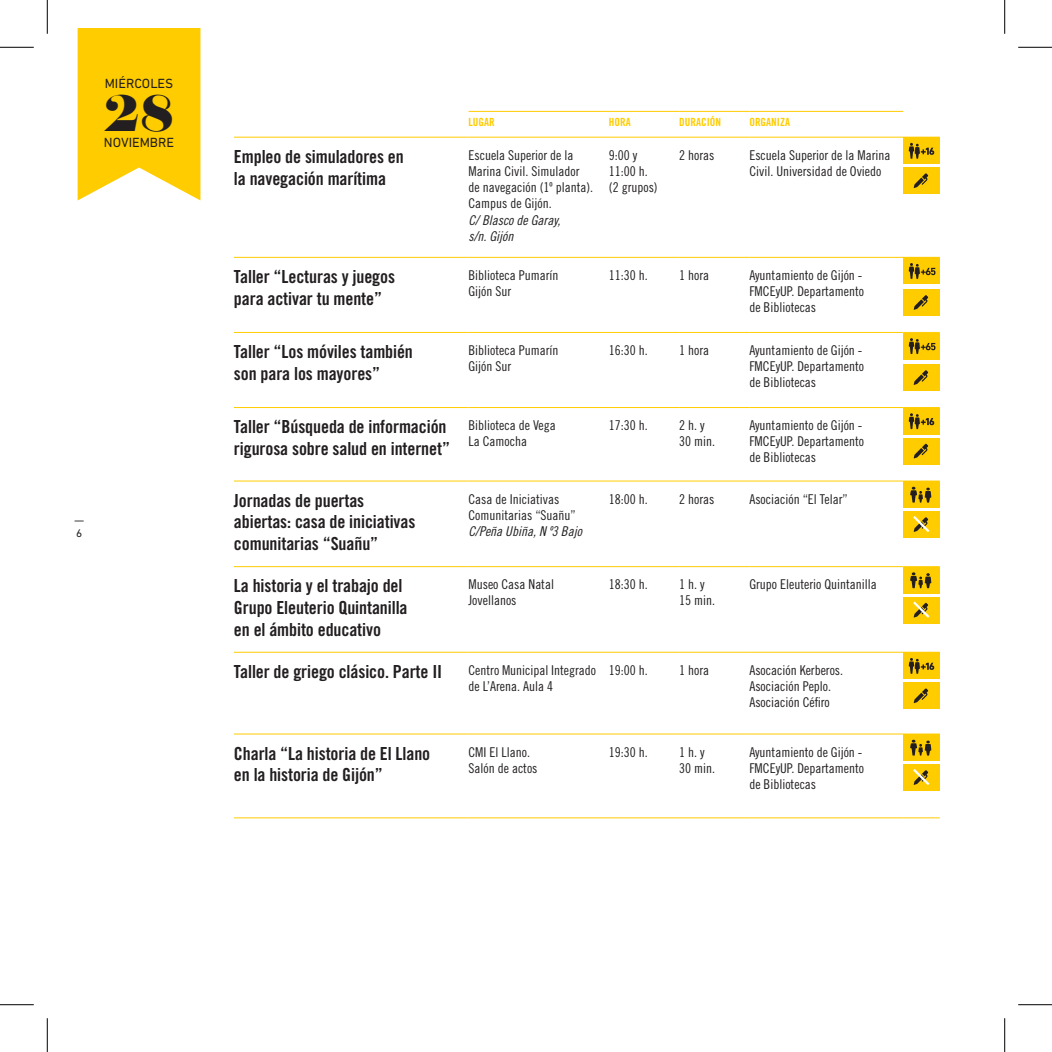
<style>
.page{position:relative;width:1052px;height:1052px;background:#fff}
.page>*{position:absolute;margin:0;border:0;box-sizing:border-box;transform-origin:0 0}
.t1{font:49.5px "Elephant";color:#231f20}
.t2{font:18px/21.6px "Trade Gothic LT Std Bd Cn 20";letter-spacing:-.005em;color:#231f20}
.t3{font:13.5px/16.2px "Trade Gothic LT Std Cn 18";color:#231f20}
.t4{font:13.5px/16.2px "Trade Gothic LT Std Cn 18 Obl";color:#231f20}
.t5{font:13.5px "DIN Next W1 G";color:#231f20}
.t6{font:11.25px "Trade Gothic LT Std Bd Cn 20";color:#fc0}
.t7{font:11.25px/13.5px "DIN Next W1 G";color:#231f20}
</style>
<div class="page">
<svg style="left:78px;top:28px;width:122px;height:172px"></svg>
<hr style="left:468px;top:111px;width:141px;height:1px;background:#fc0">
<hr style="left:609px;top:111px;width:70px;height:1px;background:#fc0">
<hr style="left:679px;top:111px;width:70px;height:1px;background:#fc0">
<hr style="left:749px;top:111px;width:154px;height:1px;background:#fc0">
<hr style="left:234px;top:137px;width:234px;height:1px;background:#fc0">
<hr style="left:468px;top:137px;width:141px;height:1px;background:#fc0">
<hr style="left:609px;top:137px;width:70px;height:1px;background:#fc0">
<hr style="left:679px;top:137px;width:70px;height:1px;background:#fc0">
<hr style="left:749px;top:137px;width:154px;height:1px;background:#fc0">
<hr style="left:234px;top:257px;width:234px;height:1px;background:#fc0">
<hr style="left:468px;top:257px;width:141px;height:1px;background:#fc0">
<hr style="left:609px;top:257px;width:70px;height:1px;background:#fc0">
<hr style="left:679px;top:257px;width:70px;height:1px;background:#fc0">
<hr style="left:749px;top:257px;width:154px;height:1px;background:#fc0">
<hr style="left:234px;top:332px;width:234px;height:1px;background:#fc0">
<hr style="left:468px;top:332px;width:141px;height:1px;background:#fc0">
<hr style="left:609px;top:332px;width:70px;height:1px;background:#fc0">
<hr style="left:679px;top:332px;width:70px;height:1px;background:#fc0">
<hr style="left:749px;top:332px;width:154px;height:1px;background:#fc0">
<hr style="left:234px;top:407px;width:234px;height:1px;background:#fc0">
<hr style="left:468px;top:407px;width:141px;height:1px;background:#fc0">
<hr style="left:609px;top:407px;width:70px;height:1px;background:#fc0">
<hr style="left:679px;top:407px;width:70px;height:1px;background:#fc0">
<hr style="left:749px;top:407px;width:154px;height:1px;background:#fc0">
<hr style="left:903px;top:407px;width:36px;height:1px;background:#fc0">
<hr style="left:234px;top:480px;width:234px;height:1px;background:#fc0">
<hr style="left:468px;top:480px;width:141px;height:1px;background:#fc0">
<hr style="left:609px;top:480px;width:70px;height:1px;background:#fc0">
<hr style="left:679px;top:480px;width:70px;height:1px;background:#fc0">
<hr style="left:749px;top:480px;width:154px;height:1px;background:#fc0">
<hr style="left:903px;top:480px;width:36px;height:1px;background:#fc0">
<hr style="left:234px;top:566px;width:234px;height:1px;background:#fc0">
<hr style="left:468px;top:566px;width:141px;height:1px;background:#fc0">
<hr style="left:609px;top:566px;width:70px;height:1px;background:#fc0">
<hr style="left:679px;top:566px;width:70px;height:1px;background:#fc0">
<hr style="left:749px;top:566px;width:154px;height:1px;background:#fc0">
<hr style="left:234px;top:651px;width:234px;height:1px;background:#fc0">
<hr style="left:468px;top:651px;width:141px;height:1px;background:#fc0">
<hr style="left:609px;top:651px;width:70px;height:1px;background:#fc0">
<hr style="left:679px;top:651px;width:70px;height:1px;background:#fc0">
<hr style="left:749px;top:651px;width:154px;height:1px;background:#fc0">
<hr style="left:903px;top:651px;width:36px;height:1px;background:#fc0">
<hr style="left:234px;top:733px;width:234px;height:1px;background:#fc0">
<hr style="left:468px;top:733px;width:141px;height:1px;background:#fc0">
<hr style="left:609px;top:733px;width:70px;height:1px;background:#fc0">
<hr style="left:679px;top:733px;width:70px;height:1px;background:#fc0">
<hr style="left:749px;top:733px;width:154px;height:1px;background:#fc0">
<hr style="left:234px;top:817px;width:234px;height:1px;background:#fc0">
<hr style="left:468px;top:817px;width:141px;height:1px;background:#fc0">
<hr style="left:609px;top:817px;width:70px;height:1px;background:#fc0">
<hr style="left:679px;top:817px;width:70px;height:1px;background:#fc0">
<hr style="left:749px;top:817px;width:154px;height:1px;background:#fc0">
<hr style="left:903px;top:733px;width:36px;height:1px;background:#fc0">
<hr style="left:903px;top:817px;width:36px;height:1px;background:#fc0">
<div style="left:903px;top:167px;width:36px;height:27px;background:#fc0"></div>
<svg style="left:913px;top:173px;width:15px;height:15px"></svg>
<div style="left:903px;top:137px;width:36px;height:27px;background:#fc0"></div>
<svg style="left:908px;top:143px;width:26px;height:16px"></svg>
<div style="left:903px;top:289px;width:36px;height:27px;background:#fc0"></div>
<svg style="left:913px;top:295px;width:15px;height:15px"></svg>
<div style="left:903px;top:257px;width:36px;height:27px;background:#fc0"></div>
<svg style="left:908px;top:263px;width:27px;height:16px"></svg>
<div style="left:903px;top:364px;width:36px;height:27px;background:#fc0"></div>
<svg style="left:913px;top:370px;width:15px;height:15px"></svg>
<div style="left:903px;top:332px;width:36px;height:27px;background:#fc0"></div>
<svg style="left:908px;top:338px;width:27px;height:16px"></svg>
<div style="left:903px;top:437px;width:36px;height:27px;background:#fc0"></div>
<svg style="left:913px;top:443px;width:15px;height:15px"></svg>
<div style="left:903px;top:408px;width:36px;height:26px;background:#fc0"></div>
<svg style="left:908px;top:413px;width:26px;height:16px"></svg>
<div style="left:903px;top:481px;width:36px;height:27px;background:#fc0"></div>
<svg style="left:910px;top:486px;width:21px;height:16px"></svg>
<div style="left:903px;top:511px;width:36px;height:27px;background:#fc0"></div>
<svg style="left:913px;top:516px;width:17px;height:17px"></svg>
<div style="left:903px;top:566px;width:36px;height:27px;background:#fc0"></div>
<svg style="left:910px;top:572px;width:21px;height:16px"></svg>
<div style="left:903px;top:596px;width:36px;height:27px;background:#fc0"></div>
<svg style="left:913px;top:601px;width:17px;height:17px"></svg>
<div style="left:903px;top:682px;width:36px;height:27px;background:#fc0"></div>
<svg style="left:913px;top:688px;width:15px;height:15px"></svg>
<div style="left:903px;top:652px;width:36px;height:27px;background:#fc0"></div>
<svg style="left:908px;top:658px;width:26px;height:15px"></svg>
<div style="left:903px;top:734px;width:36px;height:26px;background:#fc0"></div>
<svg style="left:910px;top:739px;width:21px;height:16px"></svg>
<div style="left:903px;top:764px;width:36px;height:26px;background:#fc0"></div>
<svg style="left:913px;top:769px;width:17px;height:16px"></svg>
<hr style="left:0;top:47px;width:34px;height:1px;background:#000">
<hr style="left:1017px;top:47px;width:34px;height:1px;background:#000">
<hr style="left:0;top:1004px;width:34px;height:1px;background:#000">
<hr style="left:1017px;top:1004px;width:34px;height:1px;background:#000">
<hr style="left:47px;top:0;width:1px;height:34px;background:#000">
<hr style="left:47px;top:1017px;width:1px;height:34px;background:#000">
<hr style="left:1004px;top:0;width:1px;height:34px;background:#000">
<hr style="left:1004px;top:1017px;width:1px;height:34px;background:#000">
<p class="t5" style="left:105px;top:75px;width:70px">MIÉRCOLES</p>
<h1 class="t1" style="left:104px;top:82px;width:71px">28</h1>
<p class="t5" style="left:104px;top:134px;width:72px">NOVIEMBRE</p>
<p class="t7" style="left:74px;top:513px;width:11px">—<br>6</p>
<p class="t6" style="left:468px;top:115px;width:28px">LUGAR</p>
<p class="t6" style="left:609px;top:115px;width:23px">HORA</p>
<p class="t6" style="left:679px;top:115px;width:43px">DURACIÓN</p>
<p class="t6" style="left:749px;top:115px;width:42px">ORGANIZA</p>
<h2 class="t2" style="left:234px;top:145px;width:171px">Empleo de simuladores en la navegación marítima</h2>
<p class="t3" style="left:468px;top:147px;width:126px">Escuela Superior de la<br>Marina Civil. Simulador de navegación (1º planta).<br>Campus de Gijón.</p>
<p class="t4" style="left:468px;top:212px;width:93px">C/ Blasco de Garay, s/n. Gijón</p>
<p class="t3" style="left:609px;top:147px;width:50px">9:00 y<br>11:00 h. (2 grupos)</p>
<p class="t3" style="left:679px;top:147px;width:37px">2 horas</p>
<p class="t3" style="left:749px;top:147px;width:142px">Escuela Superior de la Marina<br>Civil. Universidad de Oviedo</p>
<h2 class="t2" style="left:234px;top:266px;width:163px">Taller “Lecturas y juegos para activar tu mente”</h2>
<p class="t3" style="left:468px;top:267px;width:91px">Biblioteca Pumarín<br>Gijón Sur</p>
<p class="t3" style="left:609px;top:267px;width:40px">11:30 h.</p>
<p class="t3" style="left:679px;top:267px;width:31px">1 hora</p>
<p class="t3" style="left:749px;top:267px;width:116px">Ayuntamiento de Gijón -<br>FMCEyUP. Departamento de Bibliotecas</p>
<h2 class="t2" style="left:234px;top:341px;width:180px">Taller “Los móviles también son para los mayores”</h2>
<p class="t3" style="left:468px;top:342px;width:91px">Biblioteca Pumarín<br>Gijón Sur</p>
<p class="t3" style="left:609px;top:342px;width:40px">16:30 h.</p>
<p class="t3" style="left:679px;top:342px;width:31px">1 hora</p>
<p class="t3" style="left:749px;top:342px;width:116px">Ayuntamiento de Gijón -<br>FMCEyUP. Departamento de Bibliotecas</p>
<h2 class="t2" style="left:234px;top:416px;width:217px">Taller “Búsqueda de información rigurosa sobre salud en internet”</h2>
<p class="t3" style="left:468px;top:417px;width:89px">Biblioteca de Vega<br>La Camocha</p>
<p class="t3" style="left:609px;top:417px;width:40px">17:30 h.</p>
<p class="t3" style="left:679px;top:417px;width:37px">2 h. y<br>30 min.</p>
<p class="t3" style="left:749px;top:417px;width:116px">Ayuntamiento de Gijón -<br>FMCEyUP. Departamento de Bibliotecas</p>
<h2 class="t2" style="left:234px;top:489px;width:183px">Jornadas de puertas abiertas: casa de iniciativas comunitarias “Suañu”</h2>
<p class="t3" style="left:468px;top:490px;width:109px">Casa de Iniciativas<br>Comunitarias “Suañu”</p>
<p class="t3" style="left:609px;top:490px;width:40px">18:00 h.</p>
<p class="t3" style="left:679px;top:490px;width:37px">2 horas</p>
<p class="t3" style="left:749px;top:490px;width:100px">Asociación “El Telar”</p>
<p class="t4" style="left:468px;top:523px;width:115px">C/Peña Ubiña, N º3 Bajo</p>
<h2 class="t2" style="left:234px;top:575px;width:175px">La historia y el trabajo del<br>Grupo Eleuterio Quintanilla en el ámbito educativo</h2>
<p class="t3" style="left:468px;top:576px;width:87px">Museo Casa Natal<br>Jovellanos</p>
<p class="t3" style="left:609px;top:576px;width:40px">18:30 h.</p>
<p class="t3" style="left:679px;top:576px;width:37px">1 h. y<br>15 min.</p>
<p class="t3" style="left:749px;top:576px;width:129px">Grupo Eleuterio Quintanilla</p>
<h2 class="t2" style="left:234px;top:660px;width:210px">Taller de griego clásico. Parte II</h2>
<p class="t3" style="left:468px;top:661px;width:129px">Centro Municipal Integrado de L’Arena. Aula 4</p>
<p class="t3" style="left:609px;top:661px;width:40px">19:00 h.</p>
<p class="t3" style="left:679px;top:661px;width:31px">1 hora</p>
<p class="t3" style="left:749px;top:661px;width:95px">Asocación Kerberos.<br>Asociación Peplo.<br>Asociación Céfiro</p>
<h2 class="t2" style="left:234px;top:742px;width:198px">Charla “La historia de El Llano en la historia de Gijón”</h2>
<p class="t3" style="left:468px;top:743px;width:70px">CMI El Llano.<br>Salón de actos</p>
<p class="t3" style="left:609px;top:743px;width:40px">19:30 h.</p>
<p class="t3" style="left:679px;top:743px;width:37px">1 h. y<br>30 min.</p>
<p class="t3" style="left:749px;top:743px;width:116px">Ayuntamiento de Gijón -<br>FMCEyUP. Departamento de Bibliotecas</p>
</div>
